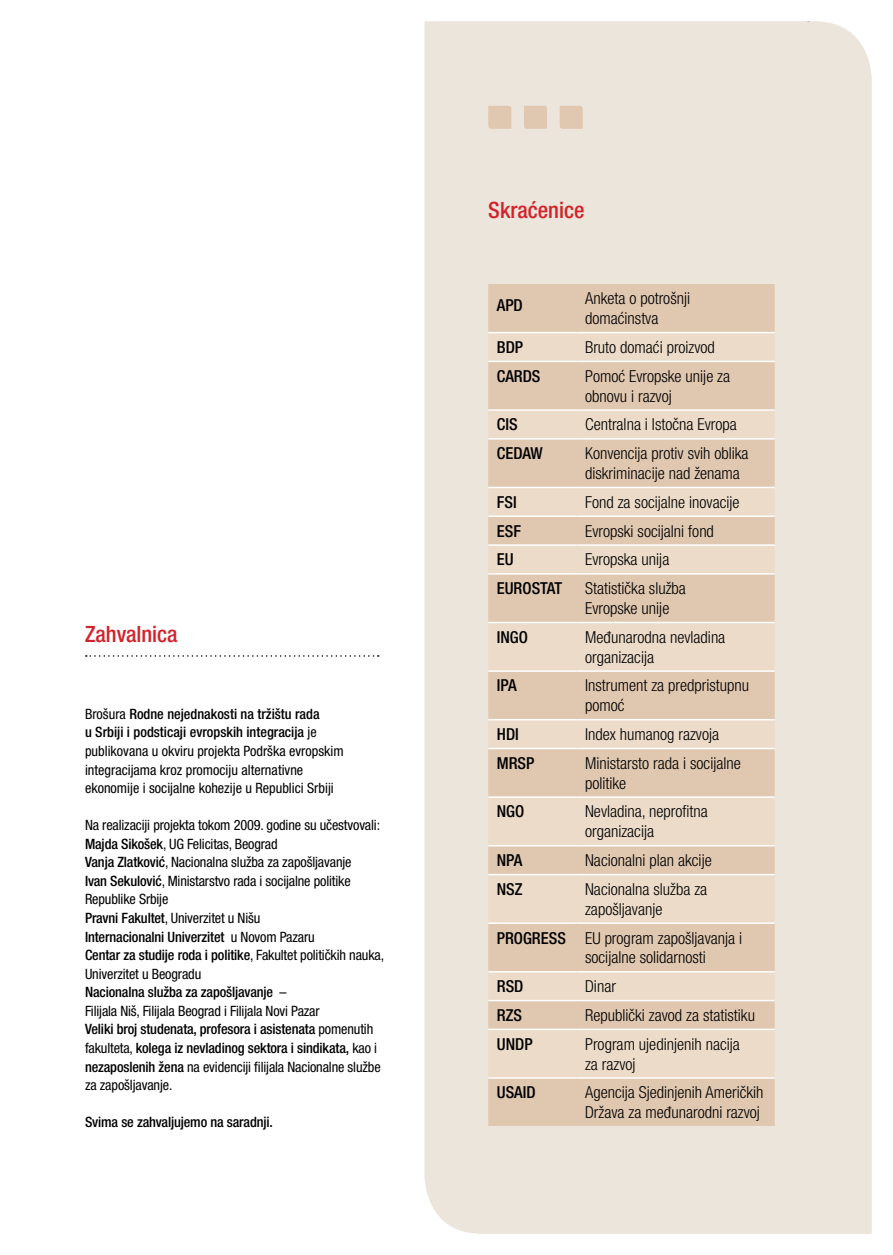
<style>
.page{position:relative;width:893px;height:1255px;background:#fff}
.page>*{position:absolute;margin:0;border:0;box-sizing:border-box;transform-origin:0 0}
.t1{font:500 condensed 22.5px "Helvetica Neue LT Pro";color:#d2232a}
.t2{font:300 condensed 16.5px/19.8px "Helvetica Neue LT Pro";color:#000}
.t3{font:500 condensed 16.5px "Helvetica Neue LT Pro";color:#000}
.t4{font:condensed 14.25px/18.6px "Helvetica Neue LT Pro";letter-spacing:-.01em;color:#000}
.t5{font:500 condensed 14.25px "Helvetica Neue LT Pro";letter-spacing:-.01em;color:#000}
.s1{font-weight:500}
</style>
<div class="page">
<div style="left:425px;top:21px;width:447px;height:1212px;background:#ebe5db"></div>
<svg style="left:560px;top:106px;width:23px;height:23px"></svg>
<svg style="left:524px;top:106px;width:23px;height:23px"></svg>
<svg style="left:488px;top:106px;width:23px;height:23px"></svg>
<div style="left:488px;top:284px;width:287px;height:841px;background:#dfc7b0"></div>
<svg style="left:488px;top:333px;width:287px;height:744px;fill:#e5d3c1"></svg>
<hr style="left:488px;top:409px;width:89px;height:2px;background:#fff">
<hr style="left:577px;top:409px;width:198px;height:2px;background:#fff">
<hr style="left:488px;top:438px;width:89px;height:1px;background:#fff">
<hr style="left:577px;top:438px;width:198px;height:1px;background:#fff">
<hr style="left:488px;top:486px;width:89px;height:2px;background:#fff">
<hr style="left:577px;top:486px;width:198px;height:2px;background:#fff">
<hr style="left:488px;top:515px;width:89px;height:2px;background:#fff">
<hr style="left:577px;top:515px;width:198px;height:2px;background:#fff">
<hr style="left:488px;top:544px;width:89px;height:2px;background:#fff">
<hr style="left:577px;top:544px;width:198px;height:2px;background:#fff">
<hr style="left:488px;top:573px;width:89px;height:1px;background:#fff">
<hr style="left:577px;top:573px;width:198px;height:1px;background:#fff">
<hr style="left:488px;top:621px;width:89px;height:2px;background:#fff">
<hr style="left:577px;top:621px;width:198px;height:2px;background:#fff">
<hr style="left:488px;top:670px;width:89px;height:1px;background:#fff">
<hr style="left:577px;top:670px;width:198px;height:1px;background:#fff">
<hr style="left:488px;top:719px;width:89px;height:1px;background:#fff">
<hr style="left:577px;top:719px;width:198px;height:1px;background:#fff">
<hr style="left:488px;top:747px;width:89px;height:2px;background:#fff">
<hr style="left:577px;top:747px;width:198px;height:2px;background:#fff">
<hr style="left:488px;top:796px;width:89px;height:1px;background:#fff">
<hr style="left:577px;top:796px;width:198px;height:1px;background:#fff">
<hr style="left:488px;top:845px;width:89px;height:1px;background:#fff">
<hr style="left:577px;top:845px;width:198px;height:1px;background:#fff">
<hr style="left:488px;top:873px;width:89px;height:2px;background:#fff">
<hr style="left:577px;top:873px;width:198px;height:2px;background:#fff">
<hr style="left:488px;top:922px;width:89px;height:1px;background:#fff">
<hr style="left:577px;top:922px;width:198px;height:1px;background:#fff">
<hr style="left:488px;top:971px;width:89px;height:1px;background:#fff">
<hr style="left:577px;top:971px;width:198px;height:1px;background:#fff">
<hr style="left:488px;top:999px;width:89px;height:2px;background:#fff">
<hr style="left:577px;top:999px;width:198px;height:2px;background:#fff">
<hr style="left:488px;top:1028px;width:89px;height:2px;background:#fff">
<hr style="left:577px;top:1028px;width:198px;height:2px;background:#fff">
<hr style="left:488px;top:1077px;width:89px;height:1px;background:#fff">
<hr style="left:577px;top:1077px;width:198px;height:1px;background:#fff">
<hr style="left:488px;top:1125px;width:89px;height:2px;background:#ebe5db">
<hr style="left:577px;top:1125px;width:198px;height:2px;background:#ebe5db">
<hr style="left:488px;top:332px;width:89px;height:1px;background:#fff">
<hr style="left:577px;top:332px;width:198px;height:1px;background:#fff">
<hr style="left:488px;top:360px;width:89px;height:2px;background:#fff">
<hr style="left:577px;top:360px;width:198px;height:2px;background:#fff">
<svg style="left:86px;top:655px;width:293px;height:1px"></svg>
<h1 class="t1" style="left:85px;top:620px;width:94px">Zahvalnica</h1>
<p class="t4" style="left:85px;top:704px;width:260px">Brošura <span class="s1">Rodne nejednakosti na tržištu rada<br>u Srbiji i podsticaji evropskih integracija</span> je publikovana u okviru projekta Podrška evropskim integracijama kroz promociju alternativne ekonomije i socijalne kohezije u Republici Srbiji</p>
<p class="t4" style="left:85px;top:815px;width:301px">Na realizaciji projekta tokom 2009. godine su učestvovali:<br><span class="s1">Majda Sikošek</span>, UG Felicitas, Beograd<br><span class="s1">Vanja Zlatković</span>, Nacionalna služba za zapošljavanje<br><span class="s1">Ivan Sekulović</span>, Ministarstvo rada i socijalne politike Republike Srbije<br><span class="s1">Pravni Fakultet</span>, Univerzitet u Nišu<br><span class="s1">Internacionalni Univerzitet</span> u Novom Pazaru<br><span class="s1">Centar za studije roda i politike</span>, Fakultet političkih nauka, Univerzitet u Beogradu<br><span class="s1">Nacionalna služba za zapošljavanje</span> –<br>Filijala Niš, Filijala Beograd i Filijala Novi Pazar<br><span class="s1">Veliki broj studenata, profesora i asistenata</span> pomenutih fakulteta, <span class="s1">kolega iz nevladinog sektora i sindikata,</span> kao i <span class="s1">nezaposlenih žena</span> na evidenciji filijala Nacionalne službe za zapošljavanje.</p>
<p class="t5" style="left:85px;top:1113px;width:189px">Svima se zahvaljujemo na saradnji.</p>
<h1 class="t1" style="left:488px;top:196px;width:98px">Skraćenice</h1>
<p class="t3" style="left:497px;top:295px;width:27px">APD</p>
<p class="t2" style="left:585px;top:288px;width:107px">Anketa o potrošnji domaćinstva</p>
<p class="t3" style="left:497px;top:337px;width:28px">BDP</p>
<p class="t2" style="left:585px;top:337px;width:131px">Bruto domaći proizvod</p>
<p class="t3" style="left:497px;top:366px;width:45px">CARDS</p>
<p class="t2" style="left:585px;top:366px;width:147px">Pomoć Evropske unije za obnovu i razvoj</p>
<p class="t3" style="left:497px;top:414px;width:22px">CIS</p>
<p class="t2" style="left:585px;top:414px;width:153px">Centralna i Istočna Evropa</p>
<p class="t3" style="left:497px;top:443px;width:47px">CEDAW</p>
<p class="t2" style="left:585px;top:443px;width:165px">Konvencija protiv svih oblika diskriminacije nad ženama</p>
<p class="t3" style="left:497px;top:492px;width:21px">FSI</p>
<p class="t2" style="left:585px;top:492px;width:156px">Fond za socijalne inovacije</p>
<p class="t3" style="left:497px;top:521px;width:26px">ESF</p>
<p class="t2" style="left:585px;top:520px;width:130px">Evropski socijalni fond</p>
<p class="t3" style="left:497px;top:549px;width:18px">EU</p>
<p class="t2" style="left:585px;top:549px;width:86px">Evropska unija</p>
<p class="t3" style="left:497px;top:578px;width:67px">EUROSTAT</p>
<p class="t2" style="left:585px;top:578px;width:102px">Statistička služba<br>Evropske unije</p>
<p class="t3" style="left:497px;top:627px;width:33px">INGO</p>
<p class="t2" style="left:585px;top:627px;width:142px">Međunarodna nevladina organizacija</p>
<p class="t3" style="left:497px;top:675px;width:21px">IPA</p>
<p class="t2" style="left:585px;top:675px;width:165px">Instrument za predpristupnu pomoć</p>
<p class="t3" style="left:497px;top:724px;width:24px">HDI</p>
<p class="t2" style="left:585px;top:724px;width:136px">Index humanog razvoja</p>
<p class="t3" style="left:497px;top:753px;width:39px">MRSP</p>
<p class="t2" style="left:585px;top:753px;width:157px">Ministarsto rada i socijalne politike</p>
<p class="t3" style="left:497px;top:801px;width:29px">NGO</p>
<p class="t2" style="left:585px;top:801px;width:124px">Nevladina, neprofitna organizacija</p>
<p class="t3" style="left:497px;top:850px;width:27px">NPA</p>
<p class="t2" style="left:585px;top:850px;width:128px">Nacionalni plan akcije</p>
<p class="t3" style="left:497px;top:879px;width:27px">NSZ</p>
<p class="t2" style="left:585px;top:879px;width:124px">Nacionalna služba za zapošljavanje</p>
<p class="t2" style="left:585px;top:927px;width:159px;text-indent:-88px"><span class="s1">PROGRESS</span> EU program zapošljavanja i socijalne solidarnosti</p>
<p class="t3" style="left:497px;top:976px;width:28px">RSD</p>
<p class="t2" style="left:585px;top:976px;width:32px">Dinar</p>
<p class="t3" style="left:497px;top:1005px;width:27px">RZS</p>
<p class="t2" style="left:585px;top:1005px;width:171px">Republički zavod za statistiku</p>
<p class="t3" style="left:497px;top:1034px;width:37px">UNDP</p>
<p class="t2" style="left:585px;top:1033px;width:156px">Program ujedinjenih nacija za razvoj</p>
<p class="t3" style="left:497px;top:1082px;width:40px">USAID</p>
<p class="t2" style="left:585px;top:1082px;width:180px">Agencija Sjedinjenih Američkih<br>Država za međunarodni razvoj</p>
</div>
